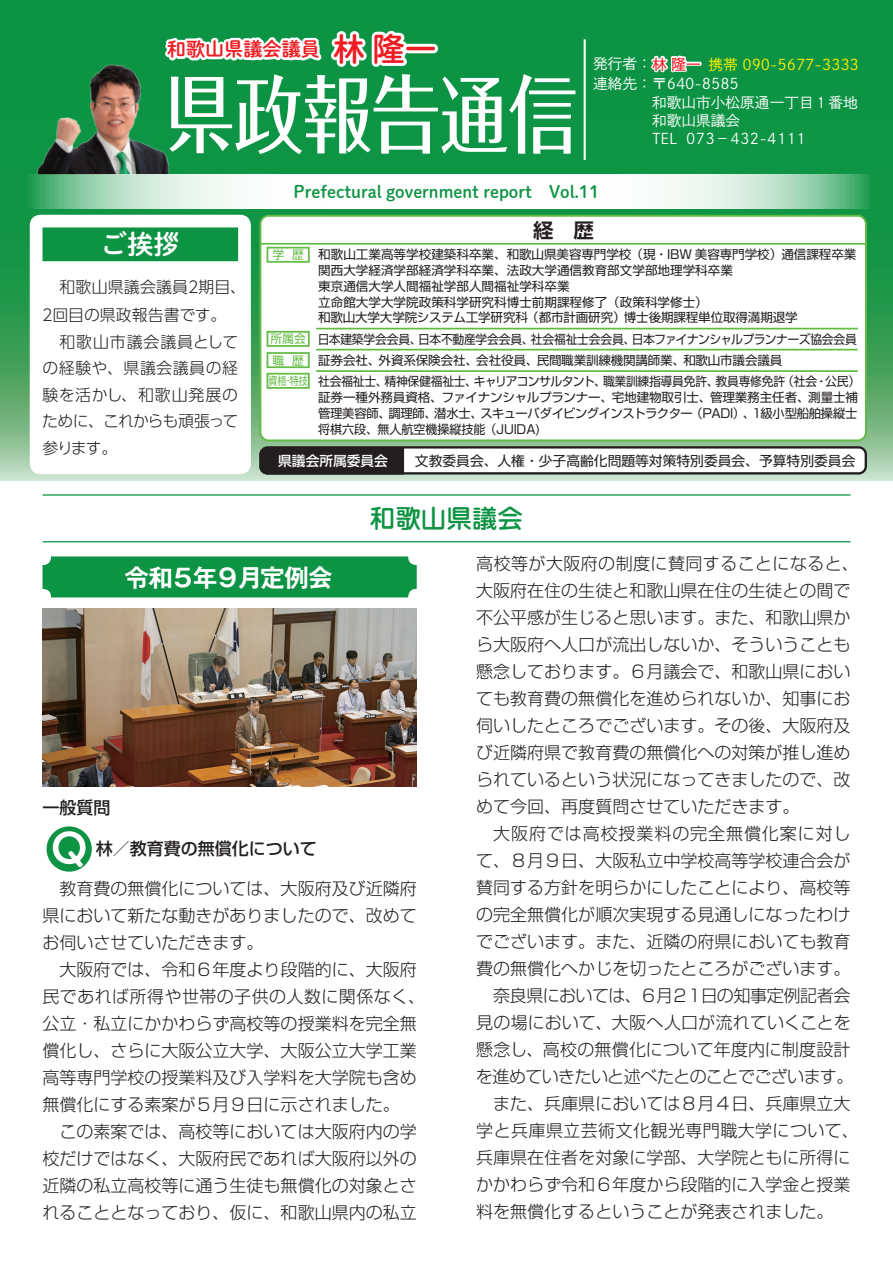
<style>
.page{position:relative;width:893px;height:1263px;background:#fff}
.page>*{position:absolute;margin:0;border:0;box-sizing:border-box;transform-origin:0 0}
.t1{font:500 85.05px "Folk Pro";letter-spacing:-.015em;color:#fff;scale:.82 1}
.t2{font:26.55px "Shuei M Go Std B";color:#fff}
.t3{font:500 25.5px "Jun 34 Pro";color:#0d9344}
.t4{font:700 24.45px "Gothic MB101 Pro De";letter-spacing:-.075em;color:#fff}
.t5{font:700 20.1px "Shin Go Pro De";color:#231f20}
.t6{font:19.2px "Shuei M Go Std B";color:#ee1d23}
.t7{font:300 16.95px/27px "Shin Go Pro";color:#231f20;text-align:justify}
.t8{font:16.95px "Shuei M Go Std B";color:#0d9344}
.t9{font:300 16.95px "Shin Go Pro";letter-spacing:-.04em;color:#231f20}
.t10{font:300 16.95px "Shin Go Pro";letter-spacing:-.03em;color:#231f20}
.t11{font:300 16.95px "Shin Go Pro";letter-spacing:.025em;color:#231f20}
.t12{font:300 16.95px "Shin Go Pro";letter-spacing:.055em;color:#231f20}
.t13{font:500 16.95px "Shin Go Pro";color:#231f20}
.t14{font:300 15.9px/26.7px "UD Shin Go Pro";letter-spacing:.005em;color:#231f20}
.t15{font:14.7px/18.1px "P Shuei Go Gin Std L";color:#fff}
.t16{font:14.7px "P Shuei Go Gin Std L";color:#fff101}
.t17{font:13.65px "Shin Go Pro";color:#231f20}
.t18{font:500 13.65px "Shin Go Pro";letter-spacing:-.005em;color:#fff}
.t19{font:12.45px/15.9px "Shin Go Pro";letter-spacing:-.01em;color:#231f20}
.t20{font:12.45px/21.3px "Shin Go Pro";letter-spacing:-.01em;color:#231f20;scale:.95 1}
.t21{font:11.7px/21.5px "Shin Go Pro";color:#65bc46}
.t22{font:11.25px "Shin Go Pro";color:#65bc46;scale:.8 1}
.s1{font-size:31.95px}
.s2{font-family:"UD Shin M Go Pro";font-weight:500;font-size:31.95px}
.s3{color:#ee1d23}
.s4{font-family:"P Shuei Go Gin Std M";color:#ee1d23}
.s5{font-family:"UD Shin Go Pro";color:#ee1d23}
</style>
<div class="page">
<svg style="left:0;top:0;width:893px;height:480px;background:#1e994f"></svg>
<svg style="left:163px;top:0;width:320px;height:71px"></svg>
<hr style="left:584px;top:39px;width:2px;height:121px;background:#fff">
<img style="left:18px;top:49px;width:181px;height:125px">
<svg style="left:23px;top:174px;width:847px;height:34px"></svg>
<svg style="left:47px;top:826px;width:45px;height:46px"></svg>
<div style="left:30px;top:215px;width:221px;height:259px;background:#fff;border-radius:11px"></div>
<svg style="left:259px;top:446px;width:608px;height:28px"></svg>
<svg style="left:259px;top:215px;width:608px;height:226px"></svg>
<hr style="left:260px;top:243px;width:607px;height:2px;background:#60bb46">
<div style="left:267px;top:331px;width:43px;height:16px;border:2px solid #65bc46"></div>
<div style="left:267px;top:352px;width:43px;height:16px;border:2px solid #65bc46"></div>
<div style="left:267px;top:247px;width:43px;height:16px;border:2px solid #65bc46"></div>
<div style="left:267px;top:373px;width:43px;height:16px;border:2px solid #65bc46"></div>
<hr style="left:316px;top:370px;width:542px;height:2px;background:#60bb46">
<hr style="left:316px;top:328px;width:542px;height:1px;background:#60bb46">
<hr style="left:316px;top:349px;width:542px;height:1px;background:#60bb46">
<svg style="left:649px;top:48px;width:54px;height:26px"></svg>
<div style="left:43px;top:227px;width:195px;height:34px;background:#0d9344"></div>
<hr style="left:43px;top:494px;width:807px;height:2px;background:#0d9344">
<hr style="left:43px;top:541px;width:807px;height:1px;background:#0d9344">
<div style="left:43px;top:557px;width:373px;height:40px;background:#0d9344;border-radius:9px"></div>
<div style="left:43px;top:556px;width:374px;height:41px;border:2px solid #0d9344;border-radius:9px"></div>
<img style="left:43px;top:608px;width:374px;height:179px">
<p class="t6" style="left:167px;top:35px;width:271px">和歌山県議会議員 <span class="s1">林</span> <span class="s2">隆</span><span class="s1">一</span></p>
<h1 class="t1" style="left:165px;top:42px;width:505px">県政報告通信</h1>
<p class="t15" style="left:593px;top:54px;width:147px;line-height:20.2px">発行者：<span class="s3">　　<br></span>連絡先：〒640-8585</p>
<p class="t15" style="left:593px;top:93px;width:266px">　　　　和歌山市小松原通一丁目１番地　　　　和歌山県議会<br>　　　　TEL 073－432-4111</p>
<p class="t16" style="left:652px;top:54px;width:208px"><span class="s4">林</span> <span class="s5">隆</span><span class="s4">一</span>携帯 090-5677-3333</p>
<h2 class="t2" style="left:100px;top:225px;width:81px">ご挨拶</h2>
<p class="t14" style="left:39px;top:273px;width:208px;text-indent:20px">和歌山県議会議員２期目、<br>２回目の県政報告書です。　和歌山市議会議員としての経験や、県議会議員の経験を活かし、和歌山発展のために、これからも頑張って参ります。</p>
<p class="t8" style="left:294px;top:179px;width:307px">Prefectural government report　Vol.11</p>
<p class="t21" style="left:272px;top:243px;width:33px">学 歴</p>
<p class="t21" style="left:270px;top:326px;width:37px">所属会職 歴</p>
<p class="t22" style="left:269px;top:372px;width:50px">資格・特技</p>
<p class="t5" style="left:533px;top:214px;width:62px">経　歴</p>
<p class="t19" style="left:318px;top:244px;width:540px">和歌山工業高等学校建築科卒業、和歌山県美容専門学校（現・IBW 美容専門学校）通信課程卒業関西大学経済学部経済学科卒業、法政大学通信教育部文学部地理学科卒業<br>東京通信大学人間福祉学部人間福祉学科卒業<br>立命館大学大学院政策科学研究科博士前期課程修了（政策科学修士）<br>和歌山大学大学院システム工学研究科（都市計画研究）博士後期課程単位取得満期退学</p>
<p class="t20" style="left:318px;top:327px;width:573px">日本建築学会会員、日本不動産学会会員、社会福祉士会会員、日本ファイナンシャルプランナーズ協会会員証券会社、外資系保険会社、会社役員、民間職業訓練機関講師業、和歌山市議会議員<br>社会福祉士、精神保健福祉士、キャリアコンサルタント、職業訓練指導員免許、教員専修免許（社会・公民）</p>
<p class="t19" style="left:318px;top:388px;width:541px;text-align:justify">証券一種外務員資格、ファイナンシャルプランナー、宅地建物取引士、管理業務主任者、測量士補管理美容師、調理師、潜水士、スキューバダイビングインストラクター（PADI）、1級小型船舶操縦士将棋六段、無人航空機操縦技能（JUIDA)</p>
<p class="t18" style="left:278px;top:449px;width:111px">県議会所属委員会</p>
<p class="t17" style="left:415px;top:449px;width:442px">文教委員会、人権・少子高齢化問題等対策特別委員会、予算特別委員会</p>
<h3 class="t3" style="left:370px;top:498px;width:155px">和歌山県議会</h3>
<h3 class="t4" style="left:124px;top:557px;width:210px">令和５年９月定例会</h3>
<p class="t13" style="left:43px;top:794px;width:70px">一般質問</p>
<p class="t13" style="left:96px;top:834px;width:223px">林／教育費の無償化について</p>
<p class="t7" style="left:43px;top:873px;width:376px;text-indent:17px">教育費の無償化については、大阪府及び近隣府県において新たな動きがありましたので、改めてお伺いさせていただきます。</p>
<p class="t7" style="left:43px;top:954px;width:384px;text-align:left;text-indent:17px">大阪府では、令和６年度より段階的に、大阪府民であれば所得や世帯の子供の人数に関係なく、公立・私立にかかわらず高校等の授業料を完全無償化し、さらに大阪公立大学、大阪公立大学工業高等専門学校の授業料及び入学料を大学院も含め無償化にする素案が５月９日に示されました。</p>
<p class="t7" style="left:43px;top:1116px;width:376px;text-indent:17px">この素案では、高校等においては大阪府内の学校だけではなく、大阪府民であれば大阪府以外の近隣の私立高校等に通う生徒も無償化の対象とされることとなっており、仮に、和歌山県内の私立</p>
<p class="t7" style="left:476px;top:548px;width:384px;text-align:left">高校等が大阪府の制度に賛同することになると、大阪府在住の生徒と和歌山県在住の生徒との間で不公平感が生じると思います。また、和歌山県から大阪府へ人口が流出しないか、そういうことも懸念しております。６月議会で、和歌山県においても教育費の無償化を進められないか、知事にお伺いしたところでございます。その後、大阪府及び近隣府県で教育費の無償化への対策が推し進められているという状況になってきましたので、改めて今回、再度質問させていただきます。</p>
<p class="t12" style="left:493px;top:820px;width:359px">大阪府では高校授業料の完全無償化案に対し</p>
<p class="t7" style="left:476px;top:845px;width:376px">て、８月９日、大阪私立中学校高等学校連合会が</p>
<p class="t7" style="left:476px;top:872px;width:376px">賛同する方針を明らかにしたことにより、高校等</p>
<p class="t7" style="left:476px;top:899px;width:376px">の完全無償化が順次実現する見通しになったわけ</p>
<p class="t7" style="left:476px;top:926px;width:376px">でございます。また、近隣の府県においても教育</p>
<p class="t7" style="left:476px;top:953px;width:376px">費の無償化へかじを切ったところがございます。</p>
<p class="t10" style="left:493px;top:982px;width:359px">奈良県においては、６月２１日の知事定例記者会</p>
<p class="t7" style="left:476px;top:1007px;width:376px">見の場において、大阪へ人口が流れていくことを</p>
<p class="t7" style="left:476px;top:1034px;width:376px">懸念し、高校の無償化について年度内に制度設計</p>
<p class="t9" style="left:476px;top:1063px;width:379px">を進めていきたいと述べたとのことでございます。</p>
<p class="t7" style="left:493px;top:1088px;width:359px">また、兵庫県においては８月４日、兵庫県立大</p>
<p class="t11" style="left:476px;top:1117px;width:384px">学と兵庫県立芸術文化観光専門職大学について、</p>
<p class="t7" style="left:476px;top:1142px;width:376px">兵庫県在住者を対象に学部、大学院ともに所得に</p>
<p class="t7" style="left:476px;top:1169px;width:376px">かかわらず令和６年度から段階的に入学金と授業</p>
<p class="t7" style="left:476px;top:1196px;width:359px">料を無償化するということが発表されました。</p>
</div>
